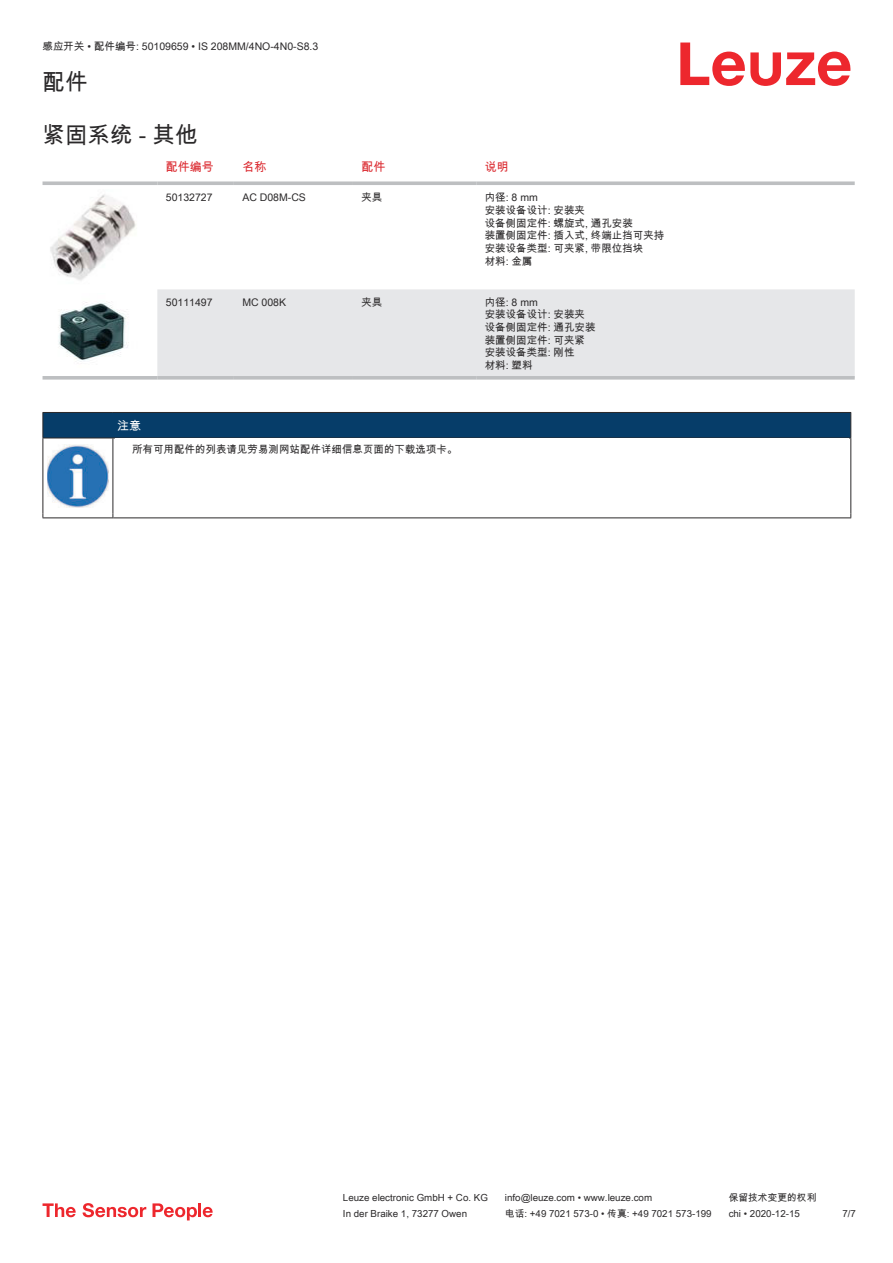
<style>
.page{position:relative;width:893px;height:1263px;background:#fff}
.page>*{position:absolute;margin:0;border:0;box-sizing:border-box;transform-origin:0 0}
.t1{font:22.5px "Arial Unicode MS";color:#2b292a}
.t2{font:12px "Arial Unicode MS";color:#db2a30}
.t3{font:12px "Arial Unicode MS";color:#fff}
.t4{font:10.5px/12.6px "Arial Unicode MS";color:#2b292a}
.t5{font:9.75px "Arial Unicode MS";color:#2b292a}
</style>
<div class="page">
<svg style="left:680px;top:43px;width:170px;height:43px"></svg>
<div style="left:157px;top:289px;width:698px;height:87px;background:#e6e7e9"></div>
<svg style="left:43px;top:181px;width:114px;height:4px"></svg>
<svg style="left:157px;top:181px;width:77px;height:4px"></svg>
<svg style="left:234px;top:181px;width:119px;height:4px"></svg>
<svg style="left:353px;top:181px;width:123px;height:4px"></svg>
<svg style="left:476px;top:181px;width:379px;height:4px;background:#c4c6c8"></svg>
<svg style="left:43px;top:376px;width:114px;height:4px"></svg>
<svg style="left:157px;top:376px;width:77px;height:4px"></svg>
<svg style="left:234px;top:376px;width:119px;height:4px"></svg>
<svg style="left:353px;top:376px;width:123px;height:4px"></svg>
<svg style="left:476px;top:376px;width:379px;height:4px;background:#c3c5c7"></svg>
<img style="left:50px;top:194px;width:86px;height:87px">
<img style="left:58px;top:301px;width:71px;height:61px">
<hr style="left:43px;top:438px;width:70px;height:1px;background:#2b292a">
<svg style="left:43px;top:412px;width:808px;height:26px;background:#083b65"></svg>
<hr style="left:113px;top:438px;width:738px;height:1px;background:#2b292a">
<hr style="left:43px;top:438px;width:1px;height:75px;background:#2b292a">
<hr style="left:113px;top:438px;width:1px;height:75px;background:#2b292a">
<hr style="left:850px;top:438px;width:1px;height:75px;background:#2b292a">
<hr style="left:43px;top:517px;width:70px;height:1px;background:#2b292a">
<hr style="left:113px;top:517px;width:738px;height:1px;background:#2b292a">
<img style="left:47px;top:444px;width:61px;height:63px">
<svg style="left:43px;top:1203px;width:33px;height:14px"></svg>
<svg style="left:83px;top:1203px;width:63px;height:14px"></svg>
<svg style="left:153px;top:1203px;width:44px;height:17px"></svg>
<hr style="left:198px;top:1203px;width:3px;height:14px;background:#ed272d">
<svg style="left:203px;top:1207px;width:10px;height:10px"></svg>
<p class="t4" style="left:43px;top:40px;width:277px">感应开关 • 配件编号: 50109659 • IS 208MM/4NO-4N0-S8.3</p>
<h1 class="t1" style="left:43px;top:66px;width:46px">配件</h1>
<h1 class="t1" style="left:43px;top:119px;width:157px">紧固系统 - 其他</h1>
<p class="t2" style="left:166px;top:158px;width:49px">配件编号</p>
<p class="t2" style="left:242px;top:158px;width:25px">名称</p>
<p class="t2" style="left:361px;top:158px;width:25px">配件</p>
<p class="t2" style="left:485px;top:158px;width:25px">说明</p>
<p class="t4" style="left:166px;top:191px;width:48px">50132727</p>
<p class="t4" style="left:242px;top:191px;width:65px">AC D08M-CS</p>
<p class="t4" style="left:361px;top:191px;width:22px">夹具</p>
<p class="t4" style="left:485px;top:191px;width:181px">内径: 8 mm<br>安装设备设计: 安装夹<br>设备侧固定件: 螺旋式, 通孔安装<br>装置侧固定件: 插入式, 终端止挡可夹持安装设备类型: 可夹紧, 带限位挡块<br>材料: 金属</p>
<p class="t4" style="left:166px;top:296px;width:48px">50111497</p>
<p class="t4" style="left:242px;top:296px;width:45px">MC 008K</p>
<p class="t4" style="left:361px;top:296px;width:22px">夹具</p>
<p class="t4" style="left:485px;top:296px;width:112px">内径: 8 mm<br>安装设备设计: 安装夹设备侧固定件: 通孔安装装置侧固定件: 可夹紧安装设备类型: 刚性<br>材料: 塑料</p>
<p class="t3" style="left:117px;top:417px;width:25px">注意</p>
<p class="t4" style="left:132px;top:442px;width:327px">所有可用配件的列表请见劳易测网站配件详细信息页面的下载选项卡。</p>
<p class="t5" style="left:343px;top:1191px;width:146px">Leuze electronic GmbH + Co. KG</p>
<p class="t5" style="left:505px;top:1191px;width:149px">info@leuze.com • www.leuze.com</p>
<p class="t5" style="left:729px;top:1191px;width:89px">保留技术变更的权利</p>
<p class="t5" style="left:343px;top:1206px;width:126px">In der Braike 1, 73277 Owen</p>
<p class="t5" style="left:505px;top:1206px;width:208px">电话: +49 7021 573-0 • 传真: +49 7021 573-199</p>
<p class="t5" style="left:729px;top:1206px;width:73px">chi • 2020-12-15</p>
<p class="t5" style="left:842px;top:1206px;width:15px">7 /7</p>
</div>
